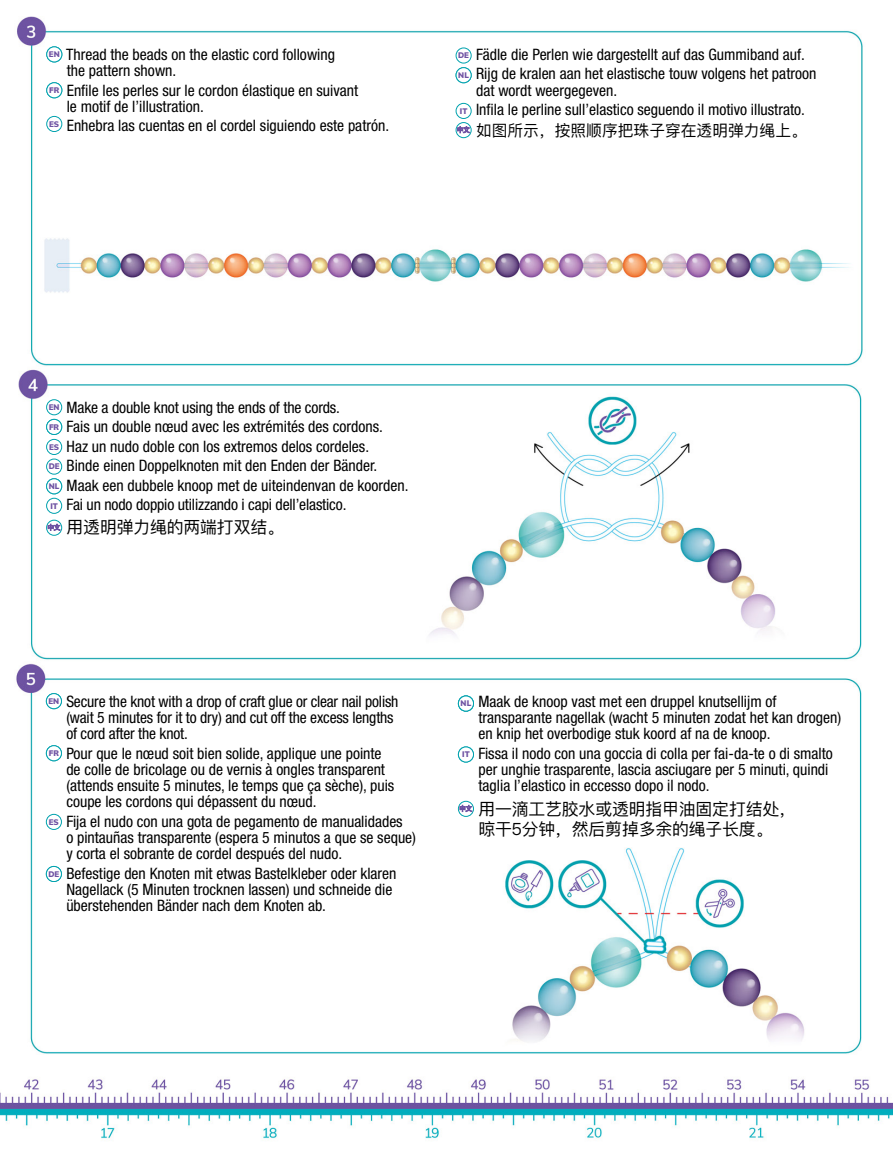
<style>
.page{position:relative;width:893px;height:1149px;background:#fff}
.page>*{position:absolute;margin:0;border:0;box-sizing:border-box;transform-origin:0 0}
.t1{font:16.88px/20.2px "Ping Fang SC";letter-spacing:-.01em;color:#000}
.t2{font:condensed 15.75px/16.2px "Helvetica Neue LT Std";color:#000}
.t3{font:15.75px "Ping Fang SC";color:#000}
.t4{font:900 7.88px "Muli";color:#6e52a2}
.t5{font:6.98px "Arial Unicode MS";color:#6e52a2}
</style>
<div class="page">
<img style="left:0;top:16px;width:893px;height:1123px">
<div style="left:47px;top:47px;width:15px;height:15px;background:#fff;border-radius:50%"></div>
<div style="left:46px;top:46px;width:16px;height:16px;border:1px solid #00a2ae;border-radius:50%"></div>
<div style="left:47px;top:83px;width:15px;height:15px;background:#fff;border-radius:50%"></div>
<div style="left:46px;top:82px;width:16px;height:16px;border:1px solid #00a2ae;border-radius:50%"></div>
<div style="left:47px;top:116px;width:15px;height:15px;background:#fff;border-radius:50%"></div>
<div style="left:46px;top:116px;width:16px;height:16px;border:1px solid #00a2ae;border-radius:50%"></div>
<div style="left:456px;top:48px;width:15px;height:15px;background:#fff;border-radius:50%"></div>
<div style="left:456px;top:48px;width:16px;height:15px;border:1px solid #00a2ae;border-radius:50%"></div>
<div style="left:456px;top:68px;width:15px;height:15px;background:#fff;border-radius:50%"></div>
<div style="left:456px;top:67px;width:16px;height:16px;border:1px solid #00a2ae;border-radius:50%"></div>
<div style="left:456px;top:103px;width:15px;height:15px;background:#fff;border-radius:50%"></div>
<div style="left:456px;top:103px;width:16px;height:16px;border:1px solid #00a2ae;border-radius:50%"></div>
<div style="left:456px;top:122px;width:15px;height:16px;background:#fff;border-radius:50%"></div>
<div style="left:456px;top:122px;width:16px;height:16px;border:1px solid #00a2ae;border-radius:50%"></div>
<div style="left:47px;top:399px;width:15px;height:15px;background:#fff;border-radius:50%"></div>
<div style="left:46px;top:399px;width:16px;height:16px;border:1px solid #00a2ae;border-radius:50%"></div>
<div style="left:47px;top:419px;width:15px;height:15px;background:#fff;border-radius:50%"></div>
<div style="left:46px;top:419px;width:16px;height:16px;border:1px solid #00a2ae;border-radius:50%"></div>
<div style="left:47px;top:439px;width:15px;height:15px;background:#fff;border-radius:50%"></div>
<div style="left:46px;top:439px;width:16px;height:16px;border:1px solid #00a2ae;border-radius:50%"></div>
<div style="left:47px;top:459px;width:15px;height:15px;background:#fff;border-radius:50%"></div>
<div style="left:46px;top:458px;width:16px;height:16px;border:1px solid #00a2ae;border-radius:50%"></div>
<div style="left:47px;top:478px;width:15px;height:15px;background:#fff;border-radius:50%"></div>
<div style="left:46px;top:478px;width:16px;height:16px;border:1px solid #00a2ae;border-radius:50%"></div>
<div style="left:47px;top:498px;width:15px;height:15px;background:#fff;border-radius:50%"></div>
<div style="left:46px;top:497px;width:16px;height:16px;border:1px solid #00a2ae;border-radius:50%"></div>
<div style="left:47px;top:520px;width:15px;height:15px;background:#fff;border-radius:50%"></div>
<div style="left:46px;top:519px;width:16px;height:16px;border:1px solid #00a2ae;border-radius:50%"></div>
<div style="left:46px;top:693px;width:15px;height:15px;background:#fff;border-radius:50%"></div>
<div style="left:46px;top:693px;width:16px;height:16px;border:1px solid #00a2ae;border-radius:50%"></div>
<div style="left:46px;top:745px;width:15px;height:15px;background:#fff;border-radius:50%"></div>
<div style="left:46px;top:745px;width:16px;height:16px;border:1px solid #00a2ae;border-radius:50%"></div>
<div style="left:46px;top:814px;width:15px;height:15px;background:#fff;border-radius:50%"></div>
<div style="left:46px;top:813px;width:16px;height:16px;border:1px solid #00a2ae;border-radius:50%"></div>
<div style="left:46px;top:866px;width:15px;height:15px;background:#fff;border-radius:50%"></div>
<div style="left:46px;top:865px;width:16px;height:16px;border:1px solid #00a2ae;border-radius:50%"></div>
<div style="left:458px;top:695px;width:15px;height:16px;background:#fff;border-radius:50%"></div>
<div style="left:458px;top:695px;width:16px;height:16px;border:1px solid #00a2ae;border-radius:50%"></div>
<div style="left:458px;top:746px;width:15px;height:15px;background:#fff;border-radius:50%"></div>
<div style="left:458px;top:746px;width:16px;height:16px;border:1px solid #00a2ae;border-radius:50%"></div>
<div style="left:458px;top:801px;width:15px;height:15px;background:#fff;border-radius:50%"></div>
<div style="left:458px;top:800px;width:16px;height:16px;border:1px solid #00a2ae;border-radius:50%"></div>
<p class="t2" style="left:66px;top:46px;width:270px">Thread the beads on the elastic cord following the pattern shown.</p>
<p class="t2" style="left:67px;top:82px;width:293px">Enfile les perles sur le cordon élastique en suivant le motif de l’illustration.</p>
<p class="t2" style="left:67px;top:117px;width:324px">Enhebra las cuentas en el cordel siguiendo este patrón.</p>
<p class="t4" style="left:49px;top:49px;width:12px">EN</p>
<p class="t4" style="left:49px;top:84px;width:12px">FR</p>
<p class="t4" style="left:49px;top:118px;width:11px">ES</p>
<p class="t2" style="left:476px;top:45px;width:342px;line-height:19.3px">Fädle die Perlen wie dargestellt auf das Gummiband auf.<br>Rijg de kralen aan het elastische touw volgens het patroon</p>
<p class="t2" style="left:476px;top:80px;width:330px;line-height:19.3px">dat wordt weergegeven.<br>Infila le perline sull’elastico seguendo il motivo illustrato.</p>
<p class="t3" style="left:476px;top:120px;width:332px">如图所示，按照顺序把珠子穿在透明弹力绳上。</p>
<p class="t4" style="left:458px;top:50px;width:12px">DE</p>
<p class="t4" style="left:458px;top:69px;width:12px">NL</p>
<p class="t4" style="left:460px;top:105px;width:9px">IT</p>
<p class="t5" style="left:457px;top:125px;width:15px">中文</p>
<p class="t2" style="left:67px;top:397px;width:343px;line-height:19.3px">Make a double knot using the ends of the cords.<br>Fais un double nœud avec les extrémités des cordons.<br>Haz un nudo doble con los extremos delos cordeles.<br>Binde einen Doppelknoten mit den Enden der Bänder.<br>Maak een dubbele knoop met de uiteindenvan de koorden.<br>Fai un nodo doppio utilizzando i capi dell’elastico.</p>
<p class="t1" style="left:67px;top:517px;width:219px">用透明弹力绳的两端打双结。</p>
<p class="t4" style="left:49px;top:401px;width:12px">EN</p>
<p class="t4" style="left:49px;top:421px;width:12px">FR</p>
<p class="t4" style="left:49px;top:441px;width:11px">ES</p>
<p class="t4" style="left:49px;top:460px;width:12px">DE</p>
<p class="t4" style="left:49px;top:480px;width:12px">NL</p>
<p class="t4" style="left:50px;top:500px;width:9px">IT</p>
<p class="t5" style="left:47px;top:522px;width:15px">中文</p>
<p class="t2" style="left:66px;top:692px;width:334px">Secure the knot with a drop of craft glue or clear nail polish (wait 5 minutes for it to dry) and cut off the excess lengths of cord after the knot.</p>
<p class="t2" style="left:66px;top:744px;width:330px">Pour que le nœud soit bien solide, applique une pointe de colle de bricolage ou de vernis à ongles transparent (attends ensuite 5 minutes, le temps que ça sèche), puis coupe les cordons qui dépassent du nœud.</p>
<p class="t2" style="left:66px;top:812px;width:351px">Fija el nudo con una gota de pegamento de manualidades<br>o pintauñas transparente (espera 5 minutos a que se seque) y corta el sobrante de cordel después del nudo.</p>
<p class="t2" style="left:66px;top:864px;width:332px">Befestige den Knoten mit etwas Bastelkleber oder klaren<br>Nagellack (5 Minuten trocknen lassen) und schneide die überstehenden Bänder nach dem Knoten ab.</p>
<p class="t4" style="left:49px;top:695px;width:12px">EN</p>
<p class="t4" style="left:49px;top:747px;width:12px">FR</p>
<p class="t4" style="left:49px;top:815px;width:11px">ES</p>
<p class="t4" style="left:48px;top:867px;width:12px">DE</p>
<p class="t2" style="left:478px;top:692px;width:364px">Maak de knoop vast met een druppel knutsellijm of transparante nagellak (wacht 5 minuten zodat het kan drogen) en knip het overbodige stuk koord af na de knoop.</p>
<p class="t2" style="left:478px;top:744px;width:356px">Fissa il nodo con una goccia di colla per fai-da-te o di smalto per unghie trasparente, lascia asciugare per 5 minuti, quindi taglia l’elastico in eccesso dopo il nodo.</p>
<p class="t1" style="left:478px;top:797px;width:319px">用一滴工艺胶水或透明指甲油固定打结处，晾干5分钟，然后剪掉多余的绳子长度。</p>
<p class="t4" style="left:461px;top:697px;width:12px">NL</p>
<p class="t4" style="left:462px;top:748px;width:9px">IT</p>
<p class="t5" style="left:459px;top:803px;width:15px">中文</p>
</div>
